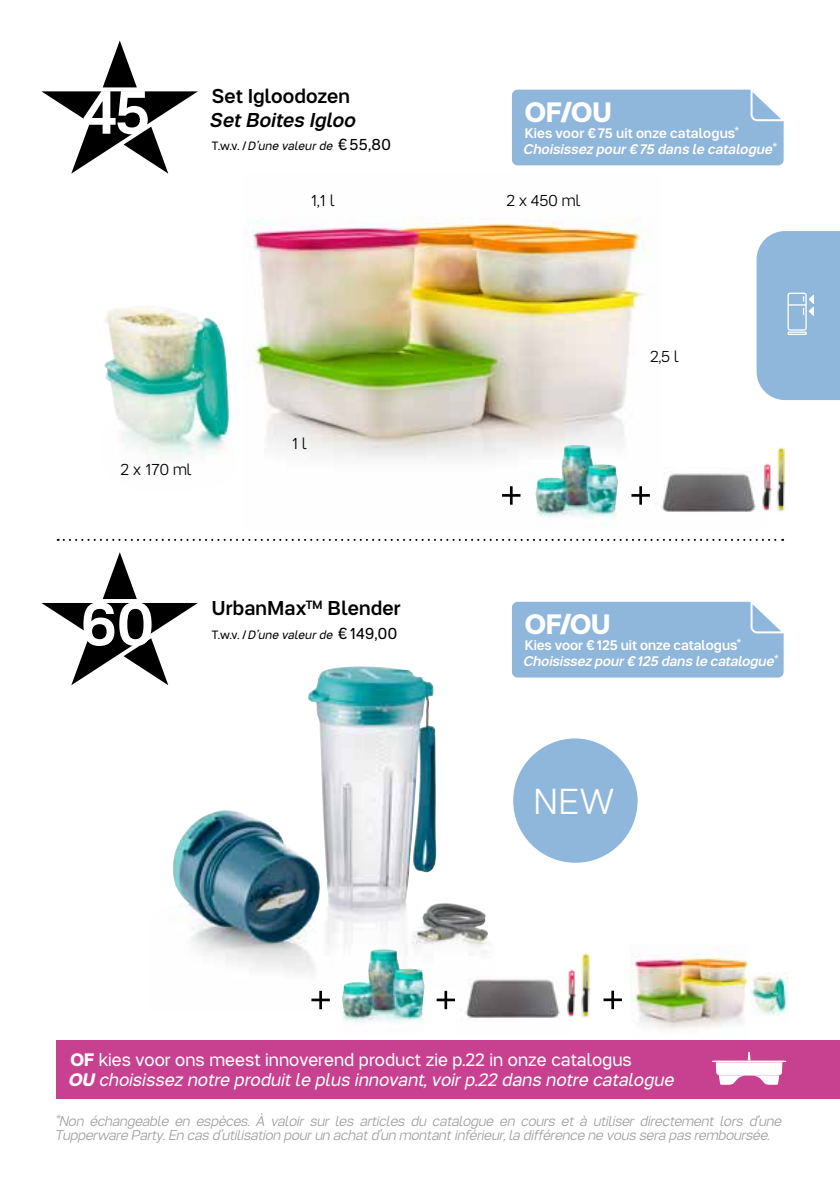
<style>
.page{position:relative;width:840px;height:1191px;background:#fff}
.page>*{position:absolute;margin:0;border:0;box-sizing:border-box;transform-origin:0 0}
.t1{font:500 61.8px "Tupper PRO";color:#fff}
.t2{font:300 36px "Tupper PRO";color:#fff}
.t3{font:700 28px "Tupper PRO";color:#fff}
.t4{font:500 20px "Tupper PRO";letter-spacing:.01em;color:#000}
.t5{font:500 20px "Tupper PR Oitalic";letter-spacing:.005em;color:#000}
.t6{font:18px "Tupper PR Oitalic";color:#fff}
.t7{font:18px "Tupper PRO";color:#fff}
.t8{font:300 16px "Tupper PRO";color:#000}
.t9{font:300 14px/14px "Tupper PR Oitalic";letter-spacing:-.01em;color:#9d9d9c}
.t10{font:500 14px "Tupper PR Oitalic";color:#fff}
.t11{font:500 14px "Tupper PRO";color:#fff}
.t12{font:12px "Tupper PR Oitalic";letter-spacing:.02em;color:#000}
.s1{font-family:"Tupper PRO"}
.s2{font-family:"Tupper PRO";font-size:16px}
.s3{font-weight:700}
</style>
<div class="page">
<img style="left:245px;top:217px;width:411px;height:280px">
<img style="left:203px;top:666px;width:234px;height:344px">
<img style="left:103px;top:306px;width:126px;height:150px">
<img style="left:749px;top:972px;width:39px;height:44px">
<img style="left:652px;top:467px;width:104px;height:45px">
<img style="left:777px;top:447px;width:10px;height:65px">
<img style="left:762px;top:463px;width:10px;height:48px">
<img style="left:340px;top:949px;width:85px;height:74px">
<img style="left:533px;top:445px;width:85px;height:73px">
<img style="left:630px;top:945px;width:119px;height:83px">
<img style="left:465px;top:979px;width:95px;height:40px">
<img style="left:576px;top:953px;width:15px;height:65px">
<img style="left:567px;top:969px;width:9px;height:48px">
<svg style="left:631px;top:486px;width:18px;height:19px"></svg>
<svg style="left:436px;top:990px;width:19px;height:19px"></svg>
<svg style="left:603px;top:990px;width:18px;height:19px"></svg>
<svg style="left:502px;top:486px;width:18px;height:19px"></svg>
<svg style="left:311px;top:990px;width:19px;height:19px"></svg>
<svg style="left:41px;top:552px;width:157px;height:133px"></svg>
<svg style="left:41px;top:41px;width:157px;height:133px"></svg>
<svg style="left:58px;top:539px;width:724px;height:2px"></svg>
<div style="left:512px;top:601px;width:272px;height:76px;background:#8fb7db"></div>
<div style="left:512px;top:89px;width:272px;height:76px;background:#8fb7db"></div>
<div style="left:57px;top:1040px;width:782px;height:59px;background:#c84191"></div>
<svg style="left:712px;top:1051px;width:73px;height:33px"></svg>
<div style="left:756px;top:231px;width:83px;height:169px;background:#8fb7db"></div>
<div style="left:513px;top:738px;width:124px;height:124px;background:#8fb7db;border-radius:50%"></div>
<h1 class="t1" style="left:82px;top:62px;width:70px">45</h1>
<h3 class="t4" style="left:212px;top:80px;width:139px">Set Igloodozen</h3>
<h3 class="t5" style="left:212px;top:104px;width:147px">Set Boites Igloo</h3>
<p class="t12" style="left:212px;top:136px;width:180px"><span class="s1">T.w.v. /</span> D’une valeur de <span class="s2">€55,80</span></p>
<h3 class="t3" style="left:524px;top:89px;width:88px">OF/OU</h3>
<p class="t11" style="left:524px;top:121px;width:216px">Kies voor €75 uit onze catalogus*</p>
<p class="t10" style="left:524px;top:137px;width:254px">Choisissez pour €75 dans le catalogue<span class="s1">*</span></p>
<p class="t8" style="left:310px;top:188px;width:25px">1,1 l</p>
<p class="t8" style="left:506px;top:188px;width:75px">2 x 450 ml</p>
<p class="t8" style="left:120px;top:456px;width:72px">2 x 170 ml</p>
<p class="t8" style="left:291px;top:430px;width:17px">1 l</p>
<h1 class="t1" style="left:81px;top:574px;width:74px">60</h1>
<h3 class="t4" style="left:212px;top:592px;width:190px">UrbanMax™ Blender</h3>
<p class="t12" style="left:212px;top:624px;width:186px"><span class="s1">T.w.v. /</span> D’une valeur de <span class="s2">€149,00</span></p>
<p class="t8" style="left:649px;top:343px;width:30px">2,5 l</p>
<h3 class="t3" style="left:524px;top:601px;width:87px">OF/OU</h3>
<p class="t11" style="left:524px;top:633px;width:218px">Kies voor €125 uit onze catalogus*</p>
<p class="t10" style="left:524px;top:649px;width:255px">Choisissez pour €125 dans le catalogue*</p>
<h2 class="t2" style="left:533px;top:773px;width:81px">NEW</h2>
<p class="t7" style="left:70px;top:1045px;width:562px"><span class="s3">OF</span> kies voor ons meest innoverend product zie p.22 in onze catalogus</p>
<p class="t6" style="left:70px;top:1065px;width:606px"><span class="s3">OU</span> choisissez notre produit le plus innovant, voir p.22 dans notre catalogue</p>
<p class="t9" style="left:57px;top:1112px;width:727px">*Non échangeable en espèces. À valoir sur les articles du catalogue en cours et à utiliser directement lors d’une<br>Tupperware Party. En cas d’utilisation pour un achat d’un montant inférieur, la différence ne vous sera pas remboursée.</p>
</div>
